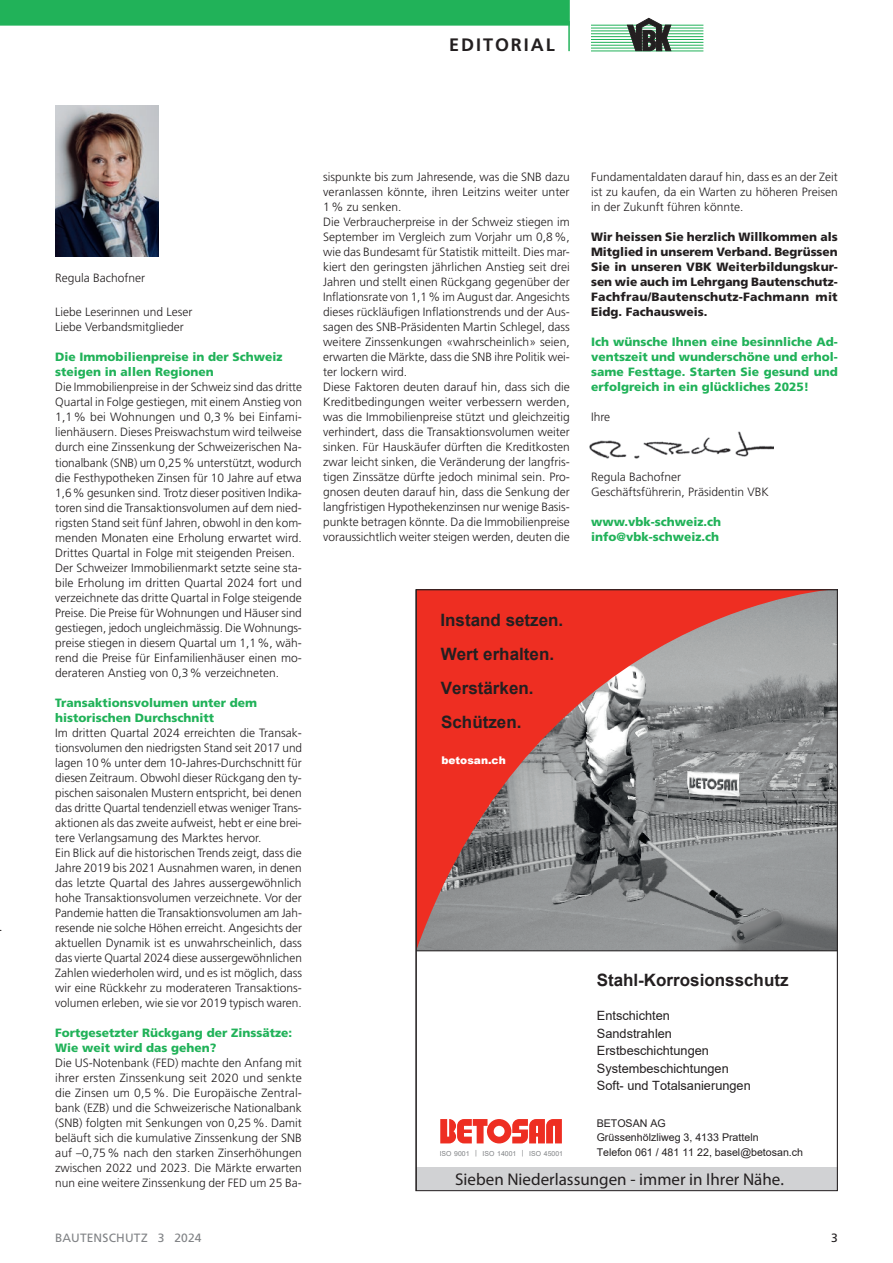
<style>
.page{position:relative;width:893px;height:1263px;background:#fff}
.page>*{position:absolute;margin:0;border:0;box-sizing:border-box;transform-origin:0 0}
.t1{font:700 18px "Frutiger LT Std";letter-spacing:.11em;color:#231f20}
.t2{font:700 16.95px/34px "Arial";color:#231f20}
.t3{font:16.95px "Myriad Pro";color:#231f20}
.t4{font:12.75px/17.4px "Arial";color:#231f20}
.t5{font:300 12px/15px "Frutiger LT Std";color:#231f20}
.t6{font:900 12px/15px "Frutiger LT Std";color:#21b259}
.t7{font:900 12px/15px "Frutiger LT Std";letter-spacing:.015em;color:#231f20;text-align:justify}
.t8{font:12px "Frutiger LT Std";letter-spacing:.015em;color:#808285}
.t9{font:12px "Frutiger LT Std";color:#231f20}
.t10{font:10.65px/14.5px "Arial";color:#231f20}
.t11{font:900 10.65px "Arial";color:#fff}
.t12{font:6.9px "Arial";color:#808285}
</style>
<div class="page">
<div style="left:0;top:0;width:570px;height:26px;background:#21b259"></div>
<hr style="left:568px;top:21px;width:2px;height:30px;background:#21b259">
<hr style="left:591px;top:25px;width:112px;height:1px;background:#21b259">
<hr style="left:591px;top:28px;width:112px;height:1px;background:#21b259">
<hr style="left:591px;top:31px;width:112px;height:1px;background:#21b259">
<hr style="left:591px;top:34px;width:112px;height:1px;background:#21b259">
<hr style="left:591px;top:36px;width:112px;height:1px;background:#21b259">
<hr style="left:591px;top:51px;width:112px;height:1px;background:#21b259">
<hr style="left:591px;top:39px;width:112px;height:1px;background:#21b259">
<hr style="left:591px;top:42px;width:112px;height:1px;background:#21b259">
<hr style="left:591px;top:45px;width:112px;height:1px;background:#21b259">
<hr style="left:591px;top:48px;width:112px;height:1px;background:#21b259">
<svg style="left:627px;top:18px;width:44px;height:33px"></svg>
<img style="left:55px;top:106px;width:104px;height:150px">
<img style="left:589px;top:431px;width:184px;height:28px">
<svg style="left:418px;top:591px;width:418px;height:598px"></svg>
<hr style="left:416px;top:950px;width:421px;height:1px;background:#231f20">
<div style="left:438px;top:1170px;width:397px;height:19px;background:#d1d2d4"></div>
<h1 class="t1" style="left:449px;top:34px;width:107px">EDITORIAL</h1>
<p class="t5" style="left:55px;top:271px;width:92px">Regula Bachofner</p>
<p class="t5" style="left:55px;top:305px;width:139px">Liebe Leserinnen und Leser<br>Liebe Verbandsmitglieder</p>
<p class="t6" style="left:55px;top:350px;width:229px">Die Immobilienpreise in der Schweiz steigen in allen Regionen</p>
<p class="t5" style="left:55px;top:380px;width:248px">Die Immobilienpreise in der Schweiz sind das dritte Quartal in Folge gestiegen, mit einem Anstieg von 1,1% bei Wohnungen und 0,3% bei Einfami&shy;lienhäusern. Dieses Preiswachstum wird teilweise durch eine Zinssenkung der Schweizerischen Na&shy;tionalbank (SNB) um 0,25% unterstützt, wodurch die Festhypotheken Zinsen für 10 Jahre auf etwa 1,6% gesunken sind. Trotz dieser positiven Indika&shy;toren sind die Transaktionsvolumen auf dem nied&shy;rigsten Stand seit fünf Jahren, obwohl in den kom&shy;menden Monaten eine Erholung erwartet wird.<br>Drittes Quartal in Folge mit steigenden Preisen.<br>Der Schweizer Immobilienmarkt setzte seine sta&shy;bile Erholung im dritten Quartal 2024 fort und verzeichnete das dritte Quartal in Folge steigende Preise. Die Preise für Wohnungen und Häuser sind gestiegen, jedoch ungleichmässig. Die Wohnungs&shy;preise stiegen in diesem Quartal um 1,1%, wäh&shy;rend die Preise für Einfamilienhäuser einen mo&shy;derateren Anstieg von 0,3% verzeichneten.</p>
<p class="t6" style="left:55px;top:695px;width:203px">Transaktionsvolumen unter dem historischen Durchschnitt</p>
<p class="t5" style="left:55px;top:725px;width:248px">Im dritten Quartal 2024 erreichten die Transak&shy;tionsvolumen den niedrigsten Stand seit 2017 und lagen 10% unter dem 10-Jahres-Durchschnitt für diesen Zeitraum. Obwohl dieser Rückgang den ty&shy;pischen saisonalen Mustern entspricht, bei denen das dritte Quartal tendenziell etwas weniger Trans&shy;aktionen als das zweite aufweist, hebt er eine brei&shy;tere Verlangsamung des Marktes hervor.<br>Ein Blick auf die historischen Trends zeigt, dass die Jahre 2019 bis 2021 Ausnahmen waren, in denen das letzte Quartal des Jahres aussergewöhnlich hohe Transaktionsvolumen verzeichnete. Vor der Pandemie hatten die Transaktionsvolumen am Jah&shy;resende nie solche Höhen erreicht. Angesichts der aktuellen Dynamik ist es unwahrscheinlich, dass das vierte Quartal 2024 diese aussergewöhnlichen Zahlen wiederholen wird, und es ist möglich, dass wir eine Rückkehr zu moderateren Transaktions&shy;volumen erleben, wie sie vor 2019 typisch waren.</p>
<p class="t6" style="left:55px;top:1025px;width:238px">Fortgesetzter Rückgang der Zinssätze:<br>Wie weit wird das gehen?</p>
<p class="t5" style="left:55px;top:1055px;width:248px;text-align:justify">Die US-Notenbank (FED) machte den Anfang mit ihrer ersten Zinssenkung seit 2020 und senkte die Zinsen um 0,5%. Die Europäische Zentral&shy;bank (EZB) und die Schweizerische Nationalbank (SNB) folgten mit Senkungen von 0,25%. Damit beläuft sich die kumulative Zinssenkung der SNB auf –0,75% nach den starken Zinserhöhungen zwischen 2022 und 2023. Die Märkte erwarten nun eine weitere Zinssenkung der FED um 25 Ba-</p>
<p class="t5" style="left:323px;top:170px;width:248px">sispunkte bis zum Jahresende, was die SNB dazu veranlassen könnte, ihren Leitzins weiter unter 1% zu senken.<br>Die Verbraucherpreise in der Schweiz stiegen im September im Vergleich zum Vorjahr um 0,8%, wie das Bundesamt für Statistik mitteilt. Dies mar&shy;kiert den geringsten jährlichen Anstieg seit drei Jahren und stellt einen Rückgang gegenüber der Inflationsrate von 1,1% im August dar. Angesichts dieses rückläufigen Inflationstrends und der Aus&shy;sagen des SNB-Präsidenten Martin Schlegel, dass weitere Zinssenkungen «wahrscheinlich» seien, erwarten die Märkte, dass die SNB ihre Politik wei&shy;ter lockern wird.<br>Diese Faktoren deuten darauf hin, dass sich die Kreditbedingungen weiter verbessern werden, was die Immobilienpreise stützt und gleichzeitig verhindert, dass die Transaktionsvolumen weiter sinken. Für Hauskäufer dürften die Kreditkosten zwar leicht sinken, die Veränderung der langfris&shy;tigen Zinssätze dürfte jedoch minimal sein. Pro&shy;gnosen deuten darauf hin, dass die Senkung der langfristigen Hypothekenzinsen nur wenige Basis&shy;punkte betragen könnte. Da die Immobilienpreise voraussichtlich weiter steigen werden, deuten die</p>
<p class="t5" style="left:591px;top:170px;width:248px;text-align:justify">Fundamentaldaten darauf hin, dass es an der Zeit ist zu kaufen, da ein Warten zu höheren Preisen in der Zukunft führen könnte.</p>
<p class="t7" style="left:591px;top:229px;width:248px">Wir heissen Sie herzlich Willkommen als Mitglied in unserem Verband. Begrüssen Sie in unseren VBK Weiterbildungskur&shy;sen wie auch im Lehrgang Bautenschutz-Fachfrau/Bautenschutz-Fachmann mit Eidg. Fachausweis.</p>
<p class="t6" style="left:591px;top:334px;width:248px;text-align:justify">Ich wünsche Ihnen eine besinnliche Ad&shy;ventszeit und wunderschöne und erhol&shy;same Festtage. Starten Sie gesund und erfolgreich in ein glückliches 2025!</p>
<p class="t5" style="left:591px;top:410px;width:21px">Ihre</p>
<p class="t5" style="left:591px;top:470px;width:179px">Regula Bachofner<br>Geschäftsführerin, Präsidentin VBK</p>
<p class="t6" style="left:591px;top:514px;width:132px">www.vbk-schweiz.ch info@vbk-schweiz.ch</p>
<h2 class="t2" style="left:440px;top:603px;width:124px">Instand setzen.<br>Wert erhalten.<br>Verstärken.<br>Schützen.</h2>
<p class="t11" style="left:441px;top:753px;width:66px">betosan.ch</p>
<h2 class="t2" style="left:597px;top:963px;width:193px">Stahl-Korrosionsschutz</h2>
<p class="t4" style="left:597px;top:1007px;width:155px">Entschichten<br>Sandstrahlen<br>Erstbeschichtungen<br>Systembeschichtungen<br>Soft- und Totalsanierungen</p>
<p class="t10" style="left:597px;top:1115px;width:208px">BETOSAN AG<br>Grüssenhölzliweg 3, 4133 Pratteln<br>Telefon 061 / 481 11 22, basel@betosan.ch</p>
<p class="t12" style="left:440px;top:1148px;width:125px">ISO 9001 | ISO 14001 | ISO 45001</p>
<h2 class="t3" style="left:455px;top:1169px;width:330px">Sieben Niederlassungen - immer in Ihrer Nähe.</h2>
<p class="t8" style="left:55px;top:1231px;width:148px">BAUTENSCHUTZ 3 2024</p>
<p class="t9" style="left:831px;top:1231px;width:8px">3</p>
</div>
